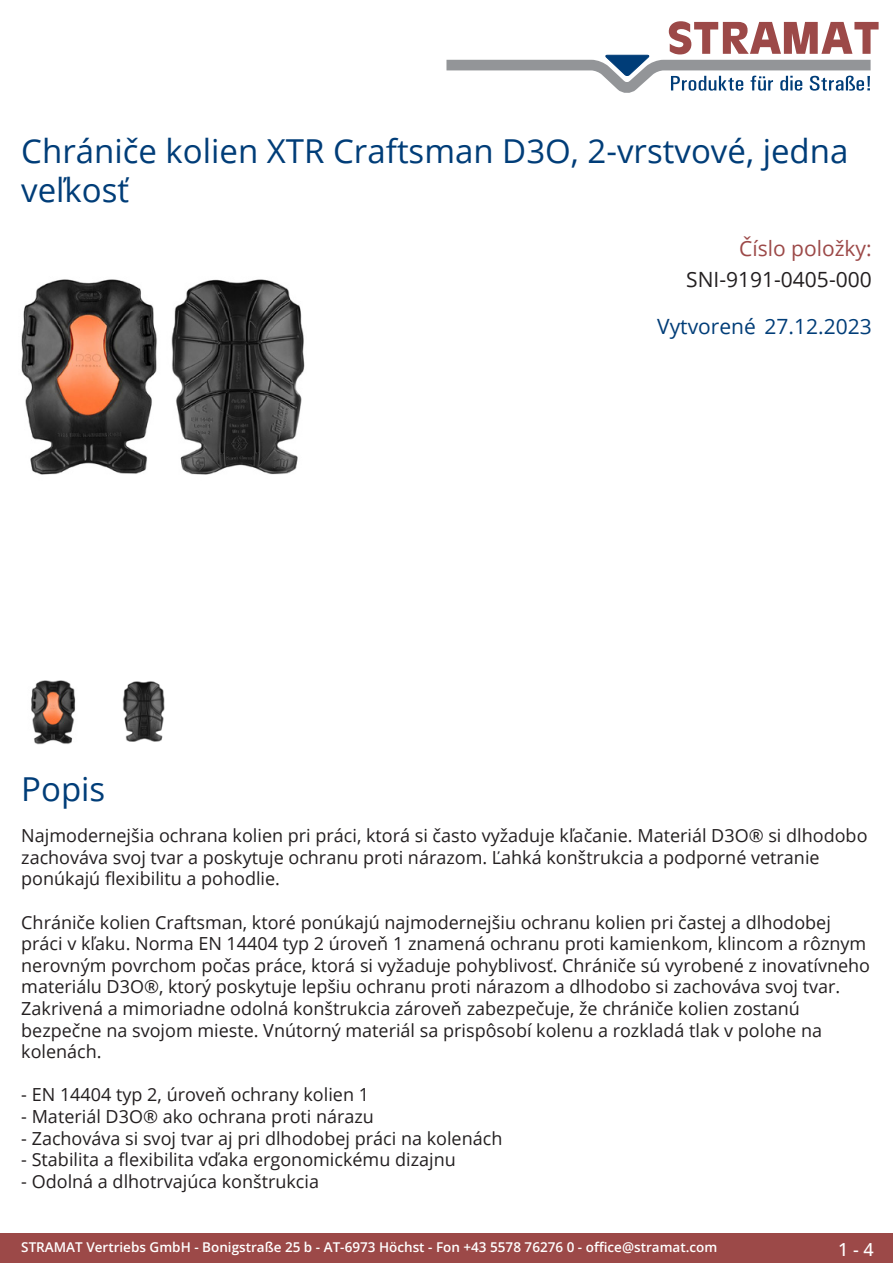
<style>
.page{position:relative;width:893px;height:1263px;background:#fff}
.page>*{position:absolute;margin:0;border:0;box-sizing:border-box;transform-origin:0 0}
.Produkttitel{font:33px/39.6px "Open Sans";color:#003d78}
.Erstellungsdatum{font:21px "Open Sans";color:#003d78}
.TechDaten_Inhalt{font:21px "Open Sans";color:#231f20}
.TechDaten_Überschrif{font:21px "Open Sans";color:#9c4948}
.Beschreibung_Text{font:18px/21.6px "Open Sans";color:#231f20}
.t1{font:500 18px "Open Sans";color:#fff}
.t2{font:600 13.5px "Open Sans";color:#fff}
</style>
<div class="page">
<div style="left:0;top:1233px;width:893px;height:30px;background:#9c4948"></div>
<svg style="left:446px;top:21px;width:433px;height:72px"></svg>
<img style="left:21px;top:279px;width:284px;height:196px">
<img style="left:31px;top:680px;width:45px;height:64px">
<img style="left:122px;top:681px;width:43px;height:61px">
<p class="Produkttitel" style="left:21px;top:130px;width:829px">Chrániče kolien XTR Craftsman D3O, 2-vrstvové, jedna veľkosť</p>
<p class="TechDaten_Überschrif" style="left:739px;top:234px;width:134px">Číslo položky:</p>
<p class="TechDaten_Inhalt" style="left:686px;top:265px;width:187px">SNI-9191-0405-000</p>
<p class="Erstellungsdatum" style="left:657px;top:312px;width:216px">Vytvorené 27.12.2023</p>
<p class="Produkttitel" style="left:21px;top:768px;width:86px">Popis</p>
<p class="Beschreibung_Text" style="left:21px;top:824px;width:848px">Najmodernejšia ochrana kolien pri práci, ktorá si často vyžaduje kľačanie. Materiál D3O® si dlhodobo zachováva svoj tvar a poskytuje ochranu proti nárazom. Ľahká konštrukcia a podporné vetranie ponúkajú flexibilitu a pohodlie.</p>
<p class="Beschreibung_Text" style="left:21px;top:911px;width:850px">Chrániče kolien Craftsman, ktoré ponúkajú najmodernejšiu ochranu kolien pri častej a dlhodobej práci v kľaku. Norma EN 14404 typ 2 úroveň 1 znamená ochranu proti kamienkom, klincom a rôznym nerovným povrchom počas práce, ktorá si vyžaduje pohyblivosť. Chrániče sú vyrobené z inovatívneho materiálu D3O®, ktorý poskytuje lepšiu ochranu proti nárazom a dlhodobo si zachováva svoj tvar.<br>Zakrivená a mimoriadne odolná konštrukcia zároveň zabezpečuje, že chrániče kolien zostanú bezpečne na svojom mieste. Vnútorný materiál sa prispôsobí kolenu a rozkladá tlak v polohe na kolenách.</p>
<p class="Beschreibung_Text" style="left:21px;top:1083px;width:349px">- EN 14404 typ 2, úroveň ochrany kolien 1</p>
<p class="Beschreibung_Text" style="left:21px;top:1105px;width:354px">- Materiál D3O® ako ochrana proti nárazu</p>
<p class="Beschreibung_Text" style="left:21px;top:1127px;width:483px">- Zachováva si svoj tvar aj pri dlhodobej práci na kolenách</p>
<p class="Beschreibung_Text" style="left:21px;top:1148px;width:436px">- Stabilita a flexibilita vďaka ergonomickému dizajnu</p>
<p class="Beschreibung_Text" style="left:21px;top:1170px;width:299px">- Odolná a dlhotrvajúca konštrukcia</p>
<p class="t2" style="left:21px;top:1238px;width:698px">STRAMAT Vertriebs GmbH - Bonigstraße 25 b - AT-6973 Höchst - Fon +43 5578 76276 0 - office@stramat.com</p>
<p class="t1" style="left:838px;top:1237px;width:37px">1 - 4</p>
</div>
